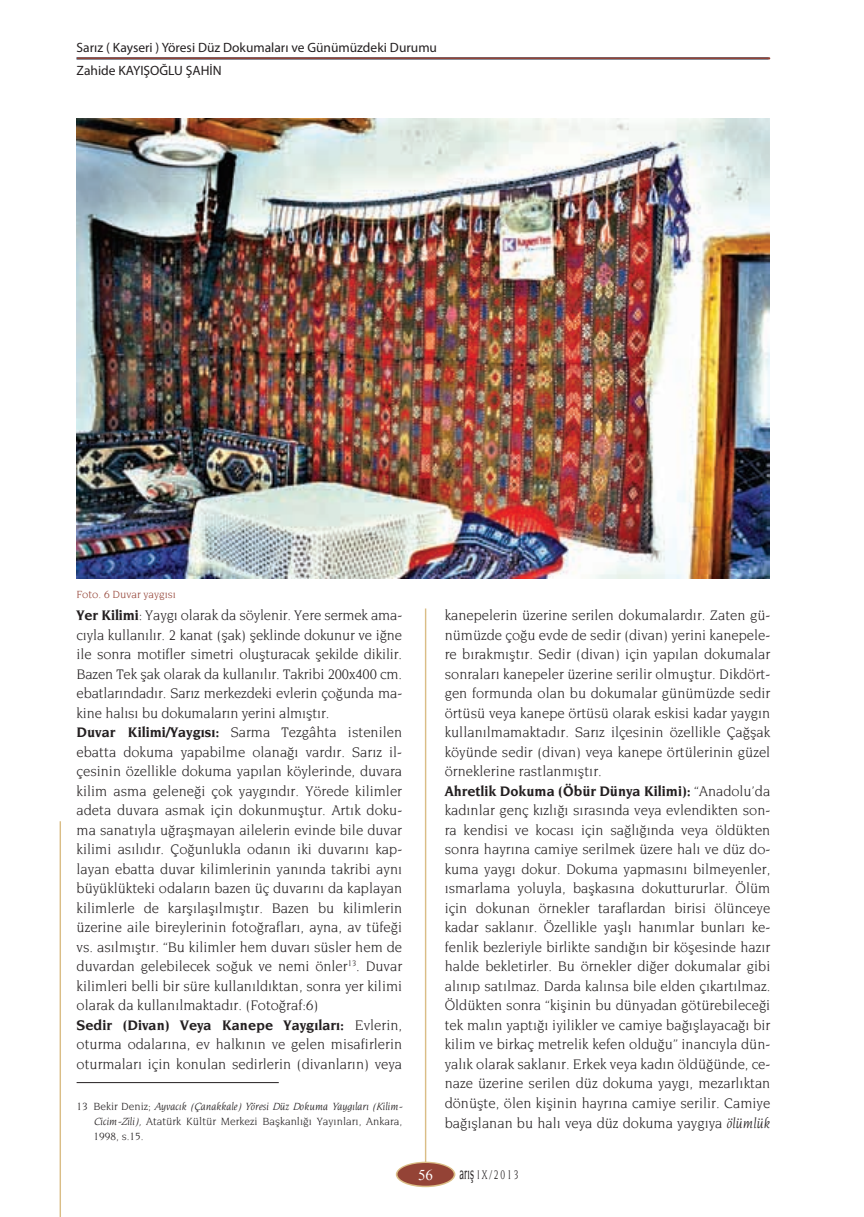
<style>
.page{position:relative;width:864px;height:1217px;background:#fff}
.page>*{position:absolute;margin:0;border:0;box-sizing:border-box;transform-origin:0 0}
.t1{font:15px/19.5px "Novarese";color:#231f20}
.t2{font:15px "Times New Roman";color:#fff}
.t3{font:13.5px "Myriad Pro";color:#231f20}
.t4{font:13.5px "Novarese";letter-spacing:.2em;color:#231f20;scale:.7 1}
.t5{font:11.25px/15px "Novarese";color:#231f20;text-align:justify}
.t6{font:11.25px "Novarese";color:#944336}
.s1{font-weight:700}
.s2{font-style:italic}
.s3{font-weight:500;font-size:18px}
</style>
<div class="page">
<svg style="left:77px;top:57px;width:693px;height:2px"></svg>
<hr style="left:60px;top:821px;width:1px;height:395px;background:#dabd86">
<svg style="left:395px;top:1161px;width:60px;height:25px"></svg>
<div style="left:397px;top:1162px;width:56px;height:23px;background:#944336;border-radius:50%"></div>
<hr style="left:424px;top:608px;width:2px;height:554px;background:#dabd86">
<hr style="left:77px;top:1082px;width:202px;height:1px;background:#231f20">
<img style="left:77px;top:118px;width:692px;height:460px">
<p class="t3" style="left:77px;top:39px;width:362px">Sarız ( Kayseri ) Yöresi Düz Dokumaları ve Günümüzdeki Durumu</p>
<p class="t3" style="left:77px;top:62px;width:146px">Zahide KAYIŞOĞLU ŞAHİN</p>
<p class="t6" style="left:77px;top:587px;width:101px">Foto. 6 Duvar yaygısı</p>
<p class="t1" style="left:77px;top:604px;width:327px"><span class="s1">Yer Kilimi</span>: Yaygı olarak da söylenir. Yere sermek ama&shy;cıyla kullanılır. 2 kanat (şak) şeklinde dokunur ve iğne ile sonra motifler simetri oluşturacak şekilde dikilir.<br>Bazen Tek şak olarak da kullanılır. Takribi 200x400 cm. ebatlarındadır. Sarız merkezdeki evlerin çoğunda ma&shy;kine halısı bu dokumaların yerini almıştır.<br><span class="s1">Duvar Kilimi/Yaygısı:</span> Sarma Tezgâhta istenilen ebatta dokuma yapabilme olanağı vardır. Sarız il&shy;çesinin özellikle dokuma yapılan köylerinde, duvara kilim asma geleneği çok yaygındır. Yörede kilimler adeta duvara asmak için dokunmuştur. Artık doku&shy;ma sanatıyla uğraşmayan ailelerin evinde bile duvar kilimi asılıdır. Çoğunlukla odanın iki duvarını kap&shy;layan ebatta duvar kilimlerinin yanında takribi aynı büyüklükteki odaların bazen üç duvarını da kaplayan kilimlerle de karşılaşılmıştır. Bazen bu kilimlerin üzerine aile bireylerinin fotoğrafları, ayna, av tüfeği vs. asılmıştır. “Bu kilimler hem duvarı süsler hem de duvardan gelebilecek soğuk ve nemi önler<sup>13</sup>. Duvar kilimleri belli bir süre kullanıldıktan, sonra yer kilimi olarak da kullanılmaktadır. (Fotoğraf:6)<br><span class="s1">Sedir (Divan) Veya Kanepe Yaygıları:</span> Evlerin, oturma odalarına, ev halkının ve gelen misafirlerin oturmaları için konulan sedirlerin (divanların) veya</p>
<p class="t5" style="left:94px;top:1098px;width:310px;text-indent:-17px">13 Bekir Deniz; <span class="s2">Ayvacık (Çanakkale) Yöresi Düz Dokuma Yaygıları (Kilim-Cicim-Zili),</span> Atatürk Kültür Merkezi Başkanlığı Yayınları, Ankara, 1998, s.15.</p>
<p class="t1" style="left:444px;top:604px;width:327px">kanepelerin üzerine serilen dokumalardır. Zaten gü&shy;nümüzde çoğu evde de sedir (divan) yerini kanepele&shy;re bırakmıştır. Sedir (divan) için yapılan dokumalar sonraları kanepeler üzerine serilir olmuştur. Dikdört&shy;gen formunda olan bu dokumalar günümüzde sedir örtüsü veya kanepe örtüsü olarak eskisi kadar yaygın kullanılmamaktadır. Sarız ilçesinin özellikle Çağşak köyünde sedir (divan) veya kanepe örtülerinin güzel örneklerine rastlanmıştır.<br><span class="s1">Ahretlik Dokuma (Öbür Dünya Kilimi):</span> “Anadolu’da kadınlar genç kızlığı sırasında veya evlendikten son&shy;ra kendisi ve kocası için sağlığında veya öldükten sonra hayrına camiye serilmek üzere halı ve düz do&shy;kuma yaygı dokur. Dokuma yapmasını bilmeyenler, ısmarlama yoluyla, başkasına dokuttururlar. Ölüm için dokunan örnekler taraflardan birisi ölünceye kadar saklanır. Özellikle yaşlı hanımlar bunları ke&shy;fenlik bezleriyle birlikte sandığın bir köşesinde hazır halde bekletirler. Bu örnekler diğer dokumalar gibi alınıp satılmaz. Darda kalınsa bile elden çıkartılmaz.<br>Öldükten sonra “kişinin bu dünyadan götürebileceği tek malın yaptığı iyilikler ve camiye bağışlayacağı bir kilim ve birkaç metrelik kefen olduğu” inancıyla dün&shy;yalık olarak saklanır. Erkek veya kadın öldüğünde, ce&shy;naze üzerine serilen düz dokuma yaygı, mezarlıktan dönüşte, ölen kişinin hayrına camiye serilir. Camiye bağışlanan bu halı veya düz dokuma yaygıya <span class="s2">ölümlük</span></p>
<p class="t2" style="left:418px;top:1164px;width:16px">56</p>
<p class="t4" style="left:459px;top:1166px;width:85px"><span class="s3">arış</span> IX/2013</p>
</div>
